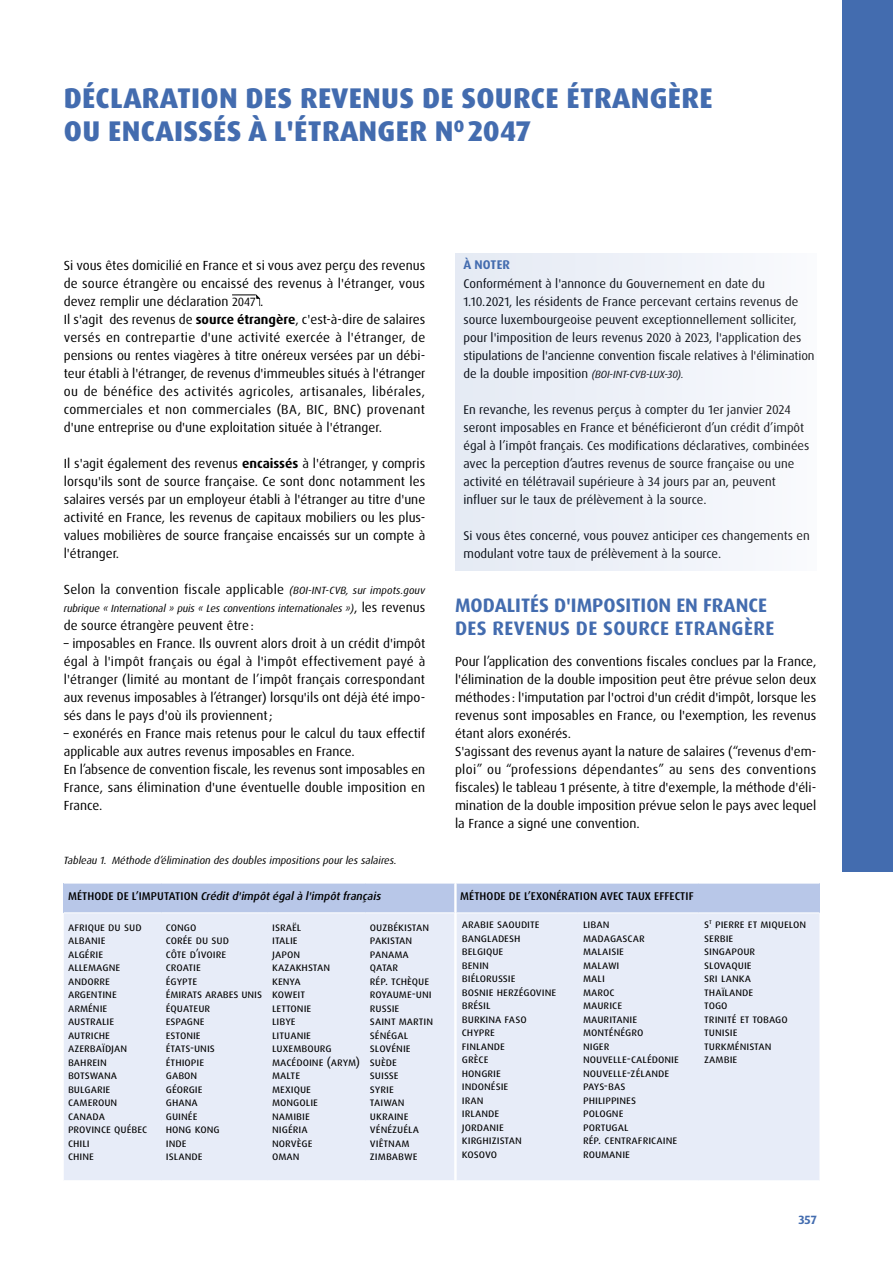
<style>
.page{position:relative;width:893px;height:1263px;background:#fff}
.page>*{position:absolute;margin:0;border:0;box-sizing:border-box;transform-origin:0 0}
.t1{font:800 28.5px/33px "Dax Pro";letter-spacing:.01em;color:#436caf}
.t2{font:700 19.5px/22.5px "Dax Pro";color:#436caf}
.t3{font:13.2px/18px "Dax Pro";color:#000}
.t4{font:13.2px "Dax Pro";letter-spacing:.02em;color:#000}
.t5{font:12.6px/18px "Dax Pro";color:#000}
.t6{font:700 12.6px "Dax Pro";letter-spacing:.01em;color:#436caf}
.t7{font:12px/13.5px "Dax Pro";color:#000}
.t8{font:700 12px "Dax Pro";color:#436caf}
.t9{font:italic 500 11.25px "Dax Pro";color:#000}
.t10{font:500 11.25px "Dax Pro";letter-spacing:.01em;color:#000}
.t11{font:italic 10.5px "Dax Pro";letter-spacing:-.01em;color:#000}
.s1{font-size:12px}
.s2{font-weight:700}
.s3{font-style:italic;font-size:10.5px}
.s4{font-style:normal;font-size:13.2px}
.s5{font-style:normal}
.s6{font-style:normal;font-size:12.6px}
</style>
<div class="page">
<svg style="left:232px;top:294px;width:28px;height:12px"></svg>
<div style="left:455px;top:254px;width:361px;height:317px;background:#eef1f8"></div>
<div style="left:64px;top:883px;width:391px;height:30px;background:#b8c7e8"></div>
<div style="left:64px;top:913px;width:390px;height:267px;background:#e7ecf8"></div>
<hr style="left:64px;top:912px;width:98px;height:1px;background:#fff">
<hr style="left:162px;top:912px;width:106px;height:1px;background:#fff">
<hr style="left:268px;top:912px;width:98px;height:1px;background:#fff">
<hr style="left:366px;top:912px;width:88px;height:1px;background:#fff">
<hr style="left:64px;top:883px;width:98px;height:1px;background:#fff">
<hr style="left:162px;top:883px;width:106px;height:1px;background:#fff">
<hr style="left:268px;top:883px;width:98px;height:1px;background:#fff">
<hr style="left:366px;top:883px;width:90px;height:1px;background:#fff">
<hr style="left:454px;top:883px;width:2px;height:30px;background:#fff">
<div style="left:456px;top:883px;width:363px;height:30px;background:#b8c7e8"></div>
<div style="left:457px;top:913px;width:362px;height:267px;background:#e7ecf8"></div>
<hr style="left:455px;top:883px;width:122px;height:1px;background:#fff">
<hr style="left:577px;top:883px;width:121px;height:1px;background:#fff">
<hr style="left:698px;top:883px;width:121px;height:1px;background:#fff">
<hr style="left:457px;top:912px;width:120px;height:1px;background:#fff">
<hr style="left:577px;top:912px;width:121px;height:1px;background:#fff">
<hr style="left:698px;top:912px;width:121px;height:1px;background:#fff">
<hr style="left:455px;top:883px;width:2px;height:30px;background:#fff">
<div style="left:842px;top:0;width:51px;height:872px;background:#436caf"></div>
<h1 class="t1" style="left:64px;top:82px;width:650px">DÉCLARATION DES REVENUS DE SOURCE ÉTRANGÈRE<br>OU ENCAISSÉS À L'ÉTRANGER N<sup>O</sup> 2047</h1>
<p class="t3" style="left:64px;top:256px;width:363px">Si vous êtes domicilié en France et si vous avez perçu des revenus de source étrangère ou encaissé des revenus à l'étranger, vous devez remplir une déclaration <span class="s1">2047</span> .<br>Il s'agit des revenus de <span class="s2">source étrangère</span>, c'est-à-dire de salaires versés en contrepartie d'une activité exercée à l'étranger, de pensions ou rentes viagères à titre onéreux versées par un débi&shy;teur établi à l'étranger, de revenus d'immeubles situés à l'étranger ou de bénéfice des activités agricoles, artisanales, libérales, commerciales et non commerciales (BA, BIC, BNC) provenant d'une entreprise ou d'une exploitation située à l'étranger.</p>
<p class="t3" style="left:64px;top:454px;width:363px;text-align:justify">Il s'agit également des revenus <span class="s2">encaissés</span> à l'étranger, y compris lorsqu'ils sont de source française. Ce sont donc notamment les salaires versés par un employeur établi à l'étranger au titre d'une activité en France, les revenus de capitaux mobiliers ou les plus&shy;values mobilières de source française encaissés sur un compte à l'étranger.</p>
<p class="t4" style="left:64px;top:581px;width:363px">Selon la convention fiscale applicable <span class="s3">(BOI-INT-CVB, sur impots.gouv</span></p>
<p class="t11" style="left:64px;top:602px;width:363px">rubrique « International » puis « Les conventions internationales »)<span class="s4">, les revenus</span></p>
<p class="t3" style="left:64px;top:616px;width:192px">de source étrangère peuvent être:</p>
<p class="t3" style="left:64px;top:634px;width:363px;text-align:justify">– imposables en France. Ils ouvrent alors droit à un crédit d'impôt égal à l'impôt français ou égal à l'impôt effectivement payé à l'étranger (limité au montant de l’impôt français correspondant aux revenus imposables à l’étranger) lorsqu'ils ont déjà été impo&shy;sés dans le pays d'où ils proviennent;</p>
<p class="t3" style="left:64px;top:724px;width:363px">– exonérés en France mais retenus pour le calcul du taux effectif applicable aux autres revenus imposables en France.<br>En l’absence de convention fiscale, les revenus sont imposables en France, sans élimination d'une éventuelle double imposition en France.</p>
<p class="t11" style="left:64px;top:854px;width:335px">Tableau 1. Méthode d’élimination des doubles impositions pour les salaires.</p>
<p class="t9" style="left:68px;top:889px;width:315px"><span class="s5">MÉTHODE DE L’IMPUTATION</span> Crédit d'impôt égal à l'impôt français</p>
<p class="t7" style="left:68px;top:920px;width:81px">afrique du sud albanie<br>algérie allemagne andorre argentine arménie australie autriche azerbaïdjan bahrein botswana bulgarie cameroun canada province québec chili<br>chine</p>
<p class="t7" style="left:166px;top:920px;width:98px">congo<br>corée du sud<br>côte d’ivoire croatie<br>égypte<br>émirats arabes unis équateur<br>espagne<br>estonie<br>états-unis<br>éthiopie<br>gabon<br>géorgie<br>ghana<br>guinée<br>hong kong<br>inde<br>islande</p>
<p class="t7" style="left:272px;top:920px;width:89px">israël<br>italie<br>japon kazakhstan kenya<br>koweit<br>lettonie<br>libye<br>lituanie luxembourg macédoine (arym) malte<br>mexique<br>mongolie<br>namibie<br>nigéria<br>norvège<br>oman</p>
<p class="t7" style="left:370px;top:920px;width:65px">ouzbékistan pakistan panama qatar<br>rép. tchèque royaume-uni russie<br>saint martin sénégal slovénie suède<br>suisse<br>syrie<br>taiwan ukraine vénézuéla viêtnam zimbabwe</p>
<p class="t6" style="left:464px;top:256px;width:48px">À NOTER</p>
<p class="t5" style="left:463px;top:275px;width:353px">Conformément à l'annonce du Gouvernement en date du 1.10.2021, les résidents de France percevant certains revenus de source luxembourgeoise peuvent exceptionnellement solliciter, pour l'imposition de leurs revenus 2020 à 2023, l'application des stipulations de l'ancienne convention fiscale relatives à l'élimination</p>
<p class="t11" style="left:463px;top:368px;width:222px"><span class="s6">de la double imposition</span> (BOI-INT-CVB-LUX-30).</p>
<p class="t5" style="left:463px;top:401px;width:347px">En revanche, les revenus perçus à compter du 1er janvier 2024 seront imposables en France et bénéficieront d’un crédit d’impôt égal à l’impôt français. Ces modifications déclaratives, combinées avec la perception d’autres revenus de source française ou une activité en télétravail supérieure à 34 jours par an, peuvent influer sur le taux de prélèvement à la source.</p>
<p class="t5" style="left:463px;top:527px;width:348px">Si vous êtes concerné, vous pouvez anticiper ces changements en modulant votre taux de prélèvement à la source.</p>
<h2 class="t2" style="left:455px;top:594px;width:321px">MODALITÉS D'IMPOSITION EN FRANCE<br>DES REVENUS DE SOURCE ETRANGÈRE</h2>
<p class="t3" style="left:455px;top:652px;width:363px">Pour l’application des conventions fiscales conclues par la France, l'élimination de la double imposition peut être prévue selon deux méthodes : l'imputation par l'octroi d'un crédit d'impôt, lorsque les revenus sont imposables en France, ou l'exemption, les revenus étant alors exonérés.<br>S'agissant des revenus ayant la nature de salaires (“revenus d'em&shy;ploi” ou “professions dépendantes” au sens des conventions fiscales) le tableau 1 présente, à titre d'exemple, la méthode d'éli&shy;mination de la double imposition prévue selon le pays avec lequel la France a signé une convention.</p>
<p class="t10" style="left:460px;top:889px;width:235px">MÉTHODE DE L’EXONÉRATION AVEC TAUX EFFECTIF</p>
<p class="t7" style="left:462px;top:917px;width:96px">arabie saoudite bangladesh belgique<br>benin<br>biélorussie<br>bosnie herzégovine brésil<br>burkina faso chypre<br>finlande<br>grèce<br>hongrie<br>indonésie<br>iran<br>irlande<br>jordanie kirghizistan kosovo</p>
<p class="t7" style="left:583px;top:917px;width:97px">liban<br>madagascar malaisie<br>malawi<br>mali<br>maroc<br>maurice mauritanie monténégro<br>niger nouvelle-calédonie nouvelle-zélande pays-bas philippines pologne<br>portugal<br>rép. centrafricaine roumanie</p>
<p class="t7" style="left:704px;top:917px;width:103px">s<sup>t</sup> pierre et miquelon serbie<br>singapour<br>slovaquie<br>sri lanka<br>thaïlande<br>togo<br>trinité et tobago tunisie turkménistan zambie</p>
<p class="t8" style="left:798px;top:1212px;width:20px">357</p>
</div>
